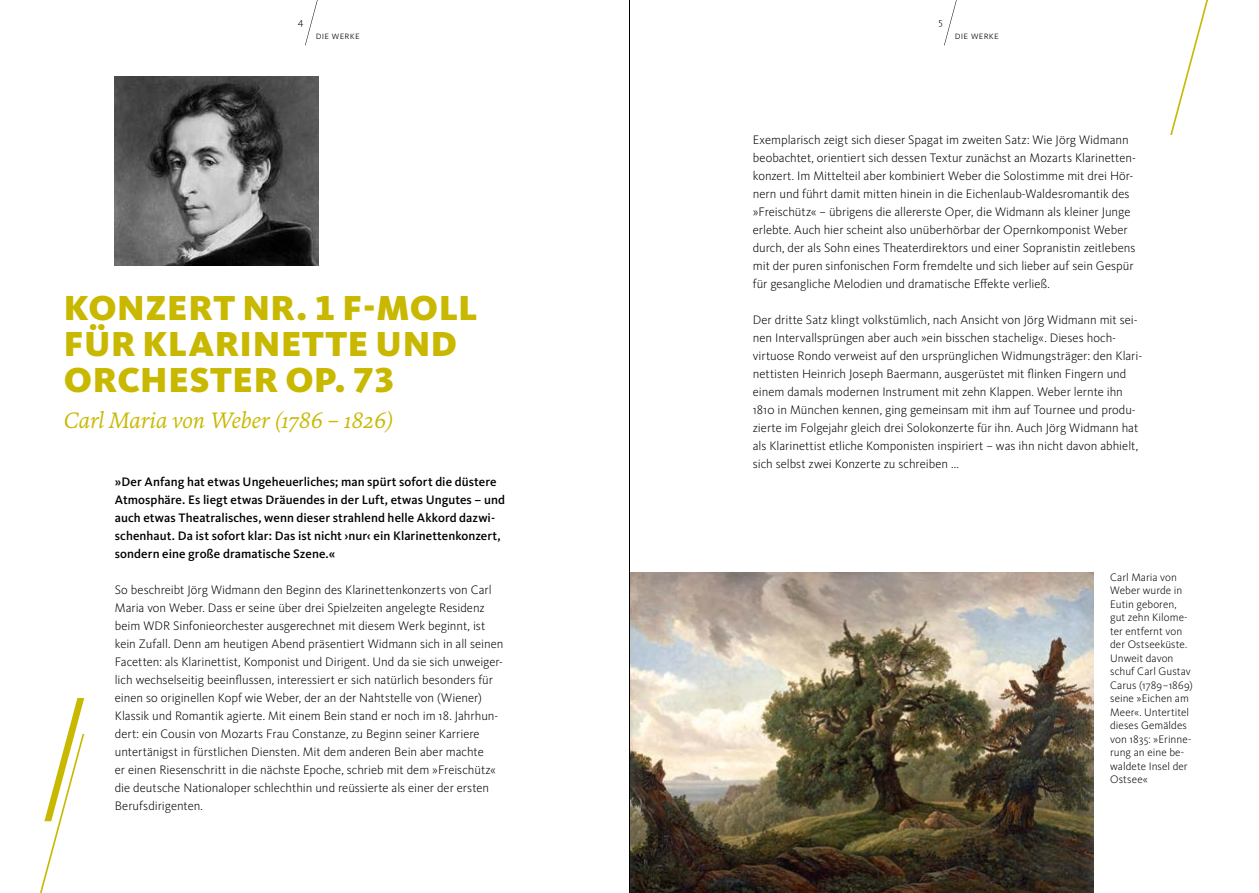
<style>
.page{position:relative;width:1259px;height:893px;background:#fff}
.page>*{position:absolute;margin:0;border:0;box-sizing:border-box;transform-origin:0 0}
.Headline_Senf{font:900 36px/36px "WDR Sans";letter-spacing:.02em;color:#c9b800}
.Subline_Senf{font:italic 22.5px "WDR Serif";letter-spacing:-.015em;color:#c9b800}
.Fließtext{font:300 12.75px/18px "WDR Sans";color:#000}
.Anleser{font:500 12.75px/18px "WDR Sans";color:#000}
.Bildunterschrift{font:300 11.25px/13.5px "WDR Sans";letter-spacing:.01em;color:#000}
.Rubrik{font:300 10.5px "WDR Sans";letter-spacing:.03em;color:#000}
</style>
<div class="page">
<img style="left:115px;top:77px;width:204px;height:189px">
<svg style="left:944px;top:0;width:13px;height:45px"></svg>
<svg style="left:305px;top:0;width:13px;height:45px"></svg>
<svg style="left:40px;top:698px;width:44px;height:195px"></svg>
<svg style="left:1170px;top:0;width:38px;height:135px"></svg>
<img style="left:630px;top:572px;width:463px;height:321px">
<hr style="left:629px;top:0;width:1px;height:893px;background:#000">
<p class="Rubrik" style="left:298px;top:15px;width:7px">4</p>
<p class="Rubrik" style="left:938px;top:15px;width:6px">5</p>
<p class="Rubrik" style="left:316px;top:29px;width:46px">die werke</p>
<p class="Rubrik" style="left:955px;top:29px;width:46px">die werke</p>
<p class="Headline_Senf" style="left:64px;top:290px;width:415px">KONZERT NR. 1 F-MOLL<br>FÜR KLARINETTE UND<br>ORCHESTER OP. 73</p>
<p class="Subline_Senf" style="left:64px;top:407px;width:331px">Carl Maria von Weber (1786 – 1826)</p>
<p class="Anleser" style="left:115px;top:473px;width:392px">»Der Anfang hat etwas Ungeheuerliches; man spürt sofort die düstere Atmosphäre. Es liegt etwas Dräuendes in der Luft, etwas Ungutes – und auch etwas Theatralisches, wenn dieser strahlend helle Akkord dazwi&shy;schenhaut. Da ist sofort klar: Das ist nicht ›nur‹ ein Klarinettenkonzert, sondern eine große dramatische Szene.«</p>
<p class="Fließtext" style="left:115px;top:581px;width:390px">So beschreibt Jörg Widmann den Beginn des Klarinettenkonzerts von Carl Maria von Weber. Dass er seine über drei Spielzeiten angelegte Residenz beim WDR Sinfonieorchester ausgerechnet mit diesem Werk beginnt, ist kein Zufall. Denn am heutigen Abend präsentiert Widmann sich in all seinen Facetten: als Klarinettist, Komponist und Dirigent. Und da sie sich unweiger&shy;lich wechselseitig beeinflussen, interessiert er sich natürlich besonders für einen so originellen Kopf wie Weber, der an der Nahtstelle von (Wiener)<br>Klassik und Romantik agierte. Mit einem Bein stand er noch im 18. Jahrhun&shy;dert: ein Cousin von Mozarts Frau Constanze, zu Beginn seiner Karriere untertänigst in fürstlichen Diensten. Mit dem anderen Bein aber machte<br>er einen Riesenschritt in die nächste Epoche, schrieb mit dem »Freischütz« die deutsche Nationaloper schlechthin und reüssierte als einer der ersten Berufsdirigenten.</p>
<p class="Fließtext" style="left:753px;top:131px;width:384px">Exemplarisch zeigt sich dieser Spagat im zweiten Satz: Wie Jörg Widmann beobachtet, orientiert sich dessen Textur zunächst an Mozarts Klarinetten&shy;konzert. Im Mittelteil aber kombiniert Weber die Solostimme mit drei Hör&shy;nern und führt damit mitten hinein in die Eichenlaub-Waldesromantik des »Freischütz« – übrigens die allererste Oper, die Widmann als kleiner Junge erlebte. Auch hier scheint also unüberhörbar der Opernkomponist Weber durch, der als Sohn eines Theaterdirektors und einer Sopranistin zeitlebens mit der puren sinfonischen Form fremdelte und sich lieber auf sein Gespür für gesangliche Melodien und dramatische Effekte verließ.</p>
<p class="Fließtext" style="left:753px;top:311px;width:391px">Der dritte Satz klingt volkstümlich, nach Ansicht von Jörg Widmann mit sei&shy;nen Intervallsprüngen aber auch »ein bisschen stachelig«. Dieses hoch&shy;virtuose Rondo verweist auf den ursprünglichen Widmungsträger: den Klari&shy;nettisten Heinrich Joseph Baermann, ausgerüstet mit flinken Fingern und einem damals modernen Instrument mit zehn Klappen. Weber lernte ihn 1810 in München kennen, ging gemeinsam mit ihm auf Tournee und produ&shy;zierte im Folgejahr gleich drei Solokonzerte für ihn. Auch Jörg Widmann hat als Klarinettist etliche Komponisten inspiriert – was ihn nicht davon abhielt, sich selbst zwei Konzerte zu schreiben ...</p>
<p class="Bildunterschrift" style="left:1110px;top:570px;width:84px">Carl Maria von<br>Weber wurde in<br>Eutin geboren, gut zehn Kilome&shy;ter entfernt von der Ostseeküste.<br>Unweit davon schuf Carl Gustav<br>Carus (1789–1869) seine »Eichen am<br>Meer«. Untertitel dieses Gemäldes von 1835: »Erinne&shy;rung an eine be&shy;waldete Insel der<br>Ostsee«</p>
</div>
